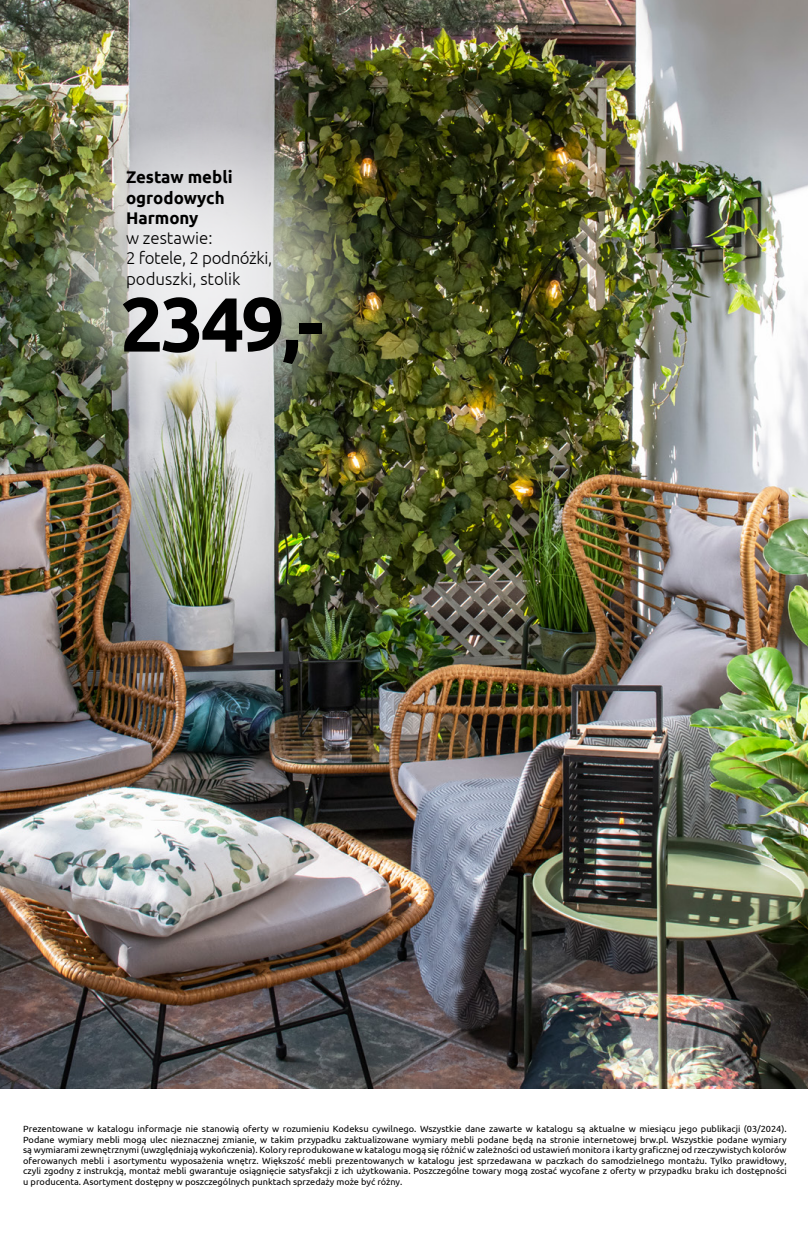
<style>
.page{position:relative;width:808px;height:1234px;background:#fff}
.page>*{position:absolute;margin:0;border:0;box-sizing:border-box;transform-origin:0 0}
.t1{font:700 76.5px "Ubuntu";color:#000}
.t2{font:300 16.8px/20.2px "Ubuntu";color:#000}
.t3{font:700 16.8px/20.2px "Ubuntu";color:#000}
.t4{font:9px/10.5px "Ubuntu";color:#000;text-align:justify}
</style>
<div class="page">
<img style="left:0;top:0;width:808px;height:1087px">
<img style="left:38px;top:121px;width:330px;height:311px;border-radius:50%">
<h2 class="t3" style="left:126px;top:167px;width:108px">Zestaw mebli ogrodowych<br>Harmony</h2>
<h2 class="t2" style="left:126px;top:227px;width:148px">w zestawie:<br>2 fotele, 2 podnóżki, poduszki, stolik</h2>
<h1 class="t1" style="left:120px;top:278px;width:205px">2349,-</h1>
<p class="t4" style="left:23px;top:1122px;width:765px">Prezentowane w katalogu informacje nie stanowią oferty w rozumieniu Kodeksu cywilnego. Wszystkie dane zawarte w katalogu są aktualne w miesiącu jego publikacji (03/2024).<br>Podane wymiary mebli mogą ulec nieznacznej zmianie, w takim przypadku zaktualizowane wymiary mebli podane będą na stronie internetowej brw.pl. Wszystkie podane wymiary są wymiarami zewnętrznymi (uwzględniają wykończenia). Kolory reprodukowane w katalogu mogą się różnić w zależności od ustawień monitora i karty graficznej od rzeczywistych kolorów oferowanych mebli i asortymentu wyposażenia wnętrz. Większość mebli prezentowanych w katalogu jest sprzedawana w paczkach do samodzielnego montażu. Tylko prawidłowy, czyli zgodny z instrukcją, montaż mebli gwarantuje osiągnięcie satysfakcji z ich użytkowania. Poszczególne towary mogą zostać wycofane z oferty w przypadku braku ich dostępności u producenta. Asortyment dostępny w poszczególnych punktach sprzedaży może być różny.</p>
</div>
